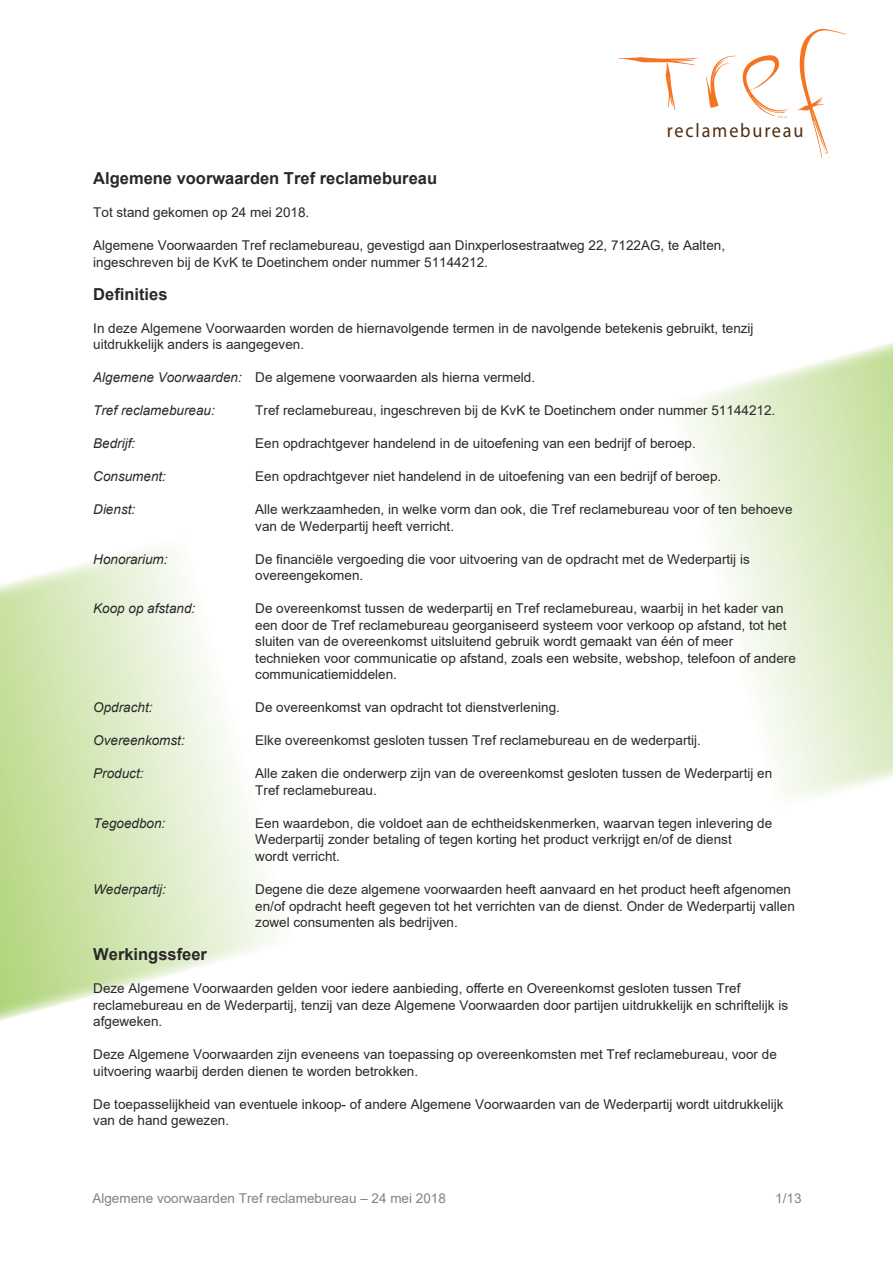
<style>
.page{position:relative;width:893px;height:1263px;background:#fff}
.page>*{position:absolute;margin:0;border:0;box-sizing:border-box;transform-origin:0 0}
.t1{font:19.8px "Myriad Pro";letter-spacing:.1em;color:#512e0f;scale:.92 1}
.t2{font:700 16.5px "Arial";color:#292829}
.t3{font:13.5px/16.5px "Arial";color:#292829}
.t4{font:italic 13.5px "Arial";color:#292829}
.t5{font:13.5px "Arial";color:#808285}
.s1{font-style:italic}
</style>
<div class="page">
<svg style="left:619px;top:57px;width:79px;height:53px"></svg>
<svg style="left:706px;top:56px;width:29px;height:52px"></svg>
<svg style="left:743px;top:55px;width:47px;height:62px"></svg>
<svg style="left:798px;top:29px;width:48px;height:129px"></svg>
<svg style="left:684px;top:342px;width:209px;height:455px"></svg>
<svg style="left:0;top:548px;width:278px;height:473px"></svg>
<h1 class="t1" style="left:667px;top:118px;width:150px">reclamebureau</h1>
<p class="t2" style="left:93px;top:167px;width:345px">Algemene voorwaarden Tref reclamebureau</p>
<p class="t3" style="left:93px;top:204px;width:218px">Tot stand gekomen op 24 mei 2018.</p>
<p class="t3" style="left:93px;top:237px;width:633px">Algemene Voorwaarden Tref reclamebureau, gevestigd aan Dinxperlosestraatweg 22, 7122AG, te Aalten, ingeschreven bij de KvK te Doetinchem onder nummer 51144212.</p>
<p class="t2" style="left:93px;top:282px;width:76px">Definities</p>
<p class="t3" style="left:93px;top:320px;width:662px">In deze Algemene Voorwaarden worden de hiernavolgende termen in de navolgende betekenis gebruikt, tenzij uitdrukkelijk anders is aangegeven.</p>
<p class="t3" style="left:93px;top:369px;width:443px"><span class="s1">Algemene Voorwaarden:</span> De algemene voorwaarden als hierna vermeld.</p>
<p class="t4" style="left:93px;top:402px;width:123px">Tref reclamebureau:</p>
<p class="t3" style="left:255px;top:402px;width:521px">Tref reclamebureau, ingeschreven bij de KvK te Doetinchem onder nummer 51144212.</p>
<p class="t4" style="left:93px;top:435px;width:44px">Bedrijf:</p>
<p class="t3" style="left:255px;top:435px;width:442px">Een opdrachtgever handelend in de uitoefening van een bedrijf of beroep.</p>
<p class="t4" style="left:93px;top:468px;width:74px">Consument:</p>
<p class="t3" style="left:255px;top:468px;width:468px">Een opdrachtgever niet handelend in de uitoefening van een bedrijf of beroep.</p>
<p class="t4" style="left:93px;top:501px;width:44px">Dienst:</p>
<p class="t3" style="left:255px;top:501px;width:539px">Alle werkzaamheden, in welke vorm dan ook, die Tref reclamebureau voor of ten behoeve van de Wederpartij heeft verricht.</p>
<p class="t4" style="left:93px;top:550px;width:76px">Honorarium:</p>
<p class="t3" style="left:255px;top:551px;width:496px">De financiële vergoeding die voor uitvoering van de opdracht met de Wederpartij is overeengekomen.</p>
<p class="t4" style="left:93px;top:600px;width:104px">Koop op afstand:</p>
<p class="t3" style="left:255px;top:600px;width:542px">De overeenkomst tussen de wederpartij en Tref reclamebureau, waarbij in het kader van een door de Tref reclamebureau georganiseerd systeem voor verkoop op afstand, tot het sluiten van de overeenkomst uitsluitend gebruik wordt gemaakt van één of meer technieken voor communicatie op afstand, zoals een website, webshop, telefoon of andere communicatiemiddelen.</p>
<p class="t4" style="left:93px;top:699px;width:61px">Opdracht:</p>
<p class="t3" style="left:255px;top:699px;width:306px">De overeenkomst van opdracht tot dienstverlening.</p>
<p class="t4" style="left:93px;top:732px;width:93px">Overeenkomst:</p>
<p class="t3" style="left:255px;top:732px;width:447px">Elke overeenkomst gesloten tussen Tref reclamebureau en de wederpartij.</p>
<p class="t4" style="left:93px;top:765px;width:52px">Product:</p>
<p class="t3" style="left:255px;top:765px;width:518px">Alle zaken die onderwerp zijn van de overeenkomst gesloten tussen de Wederpartij en<br>Tref reclamebureau.</p>
<p class="t4" style="left:93px;top:814px;width:74px">Tegoedbon:</p>
<p class="t3" style="left:255px;top:815px;width:519px">Een waardebon, die voldoet aan de echtheidskenmerken, waarvan tegen inlevering de<br>Wederpartij zonder betaling of tegen korting het product verkrijgt en/of de dienst<br>wordt verricht.</p>
<p class="t4" style="left:93px;top:880px;width:74px">Wederpartij:</p>
<p class="t3" style="left:255px;top:881px;width:541px">Degene die deze algemene voorwaarden heeft aanvaard en het product heeft afgenomen en/of opdracht heeft gegeven tot het verrichten van de dienst. Onder de Wederpartij vallen zowel consumenten als bedrijven.</p>
<p class="t2" style="left:93px;top:942px;width:115px">Werkingssfeer</p>
<p class="t3" style="left:93px;top:980px;width:696px">Deze Algemene Voorwaarden gelden voor iedere aanbieding, offerte en Overeenkomst gesloten tussen Tref reclamebureau en de Wederpartij, tenzij van deze Algemene Voorwaarden door partijen uitdrukkelijk en schriftelijk is afgeweken.</p>
<p class="t3" style="left:93px;top:1046px;width:685px">Deze Algemene Voorwaarden zijn eveneens van toepassing op overeenkomsten met Tref reclamebureau, voor de uitvoering waarbij derden dienen te worden betrokken.</p>
<p class="t3" style="left:93px;top:1095px;width:692px">De toepasselijkheid van eventuele inkoop- of andere Algemene Voorwaarden van de Wederpartij wordt uitdrukkelijk van de hand gewezen.</p>
<p class="t5" style="left:92px;top:1188px;width:355px">Algemene voorwaarden Tref reclamebureau – 24 mei 2018</p>
<p class="t5" style="left:775px;top:1188px;width:28px">1/13</p>
</div>
